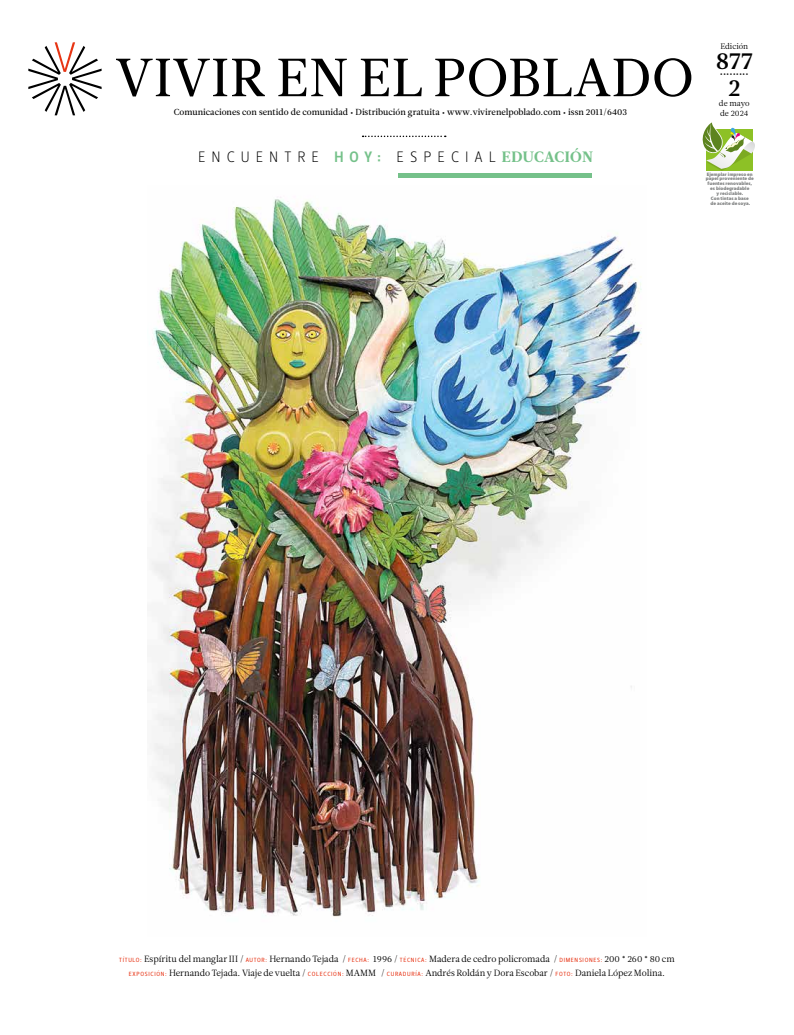
<style>
.page{position:relative;width:794px;height:1035px;background:#fff}
.page>*{position:absolute;margin:0;border:0;box-sizing:border-box;transform-origin:0 0}
.t1{font:24px "Leitura News Roman 3";color:#000}
.t2{font:15px "Leitura Sans Grot 1";letter-spacing:.4em;color:#000}
.t3{font:9px/14px "Leitura News Roman 1";color:#000;text-align:center}
.t4{font:8.8px "Leitura News Roman 2";color:#000}
.t5{font:8px "Leitura News Roman 1";color:#000}
.t6{font:8px "Leitura Display";color:#000}
.t7{font:900 4.9px/4.9px "Myriad Pro";color:#818383;text-align:center}
.s1{font-family:"Leitura Sans Grot 3";color:#75c18a}
.s2{font-family:"Leitura News Roman 4";color:#75c18a}
.s3{font-family:"Leitura Sans Grot 2";font-size:6px;color:#e73314}
</style>
<div class="page">
<svg style="left:28px;top:42px;width:74px;height:73px"></svg>
<svg style="left:116px;top:58px;width:575px;height:39px"></svg>
<svg style="left:702px;top:122px;width:53px;height:49px"></svg>
<svg style="left:362px;top:136px;width:84px;height:1px"></svg>
<div style="left:398px;top:173px;width:194px;height:5px;background:#75c18a"></div>
<img style="left:147px;top:197px;width:495px;height:720px">
<p class="t5" style="left:720px;top:41px;width:29px">Edición</p>
<h1 class="t1" style="left:715px;top:46px;width:39px">877</h1>
<p class="t6" style="left:720px;top:69px;width:30px">•••••••••</p>
<h1 class="t1" style="left:728px;top:74px;width:14px">2</h1>
<p class="t5" style="left:719px;top:99px;width:32px">de mayo</p>
<p class="t4" style="left:174px;top:107px;width:454px">Comunicaciones con sentido de comunidad • Distribución gratuita • www.vivirenelpoblado.com • issn 2011/6403</p>
<p class="t5" style="left:720px;top:109px;width:30px">de 2024</p>
<h2 class="t2" style="left:198px;top:148px;width:396px">ENCUENTRE <span class="s1">HOY:</span> ESPECIAL<span class="s2">EDUCACIÓN</span></h2>
<p class="t7" style="left:706px;top:171px;width:49px">Ejemplar impreso en papel proveniente de fuentes renovables, es biodegradable<br>y reciclable.<br>Con tintas a base<br>de aceite de soya.</p>
<p class="t3" style="left:119px;top:952px;width:557px"><span class="s3">TÍTULO:</span> Espíritu del manglar III / <span class="s3">AUTOR:</span> Hernando Tejada / <span class="s3">FECHA:</span> 1996 / <span class="s3">TÉCNICA:</span> Madera de cedro policromada / <span class="s3">DIMENSIONES:</span> 200 * 260 * 80 cm<br><span class="s3">EXPOSICIÓN:</span> Hernando Tejada. Viaje de vuelta / <span class="s3">COLECCIÓN:</span> MAMM / <span class="s3">CURADURÍA:</span> Andrés Roldán y Dora Escobar / <span class="s3">FOTO:</span> Daniela López Molina.</p>
</div>
